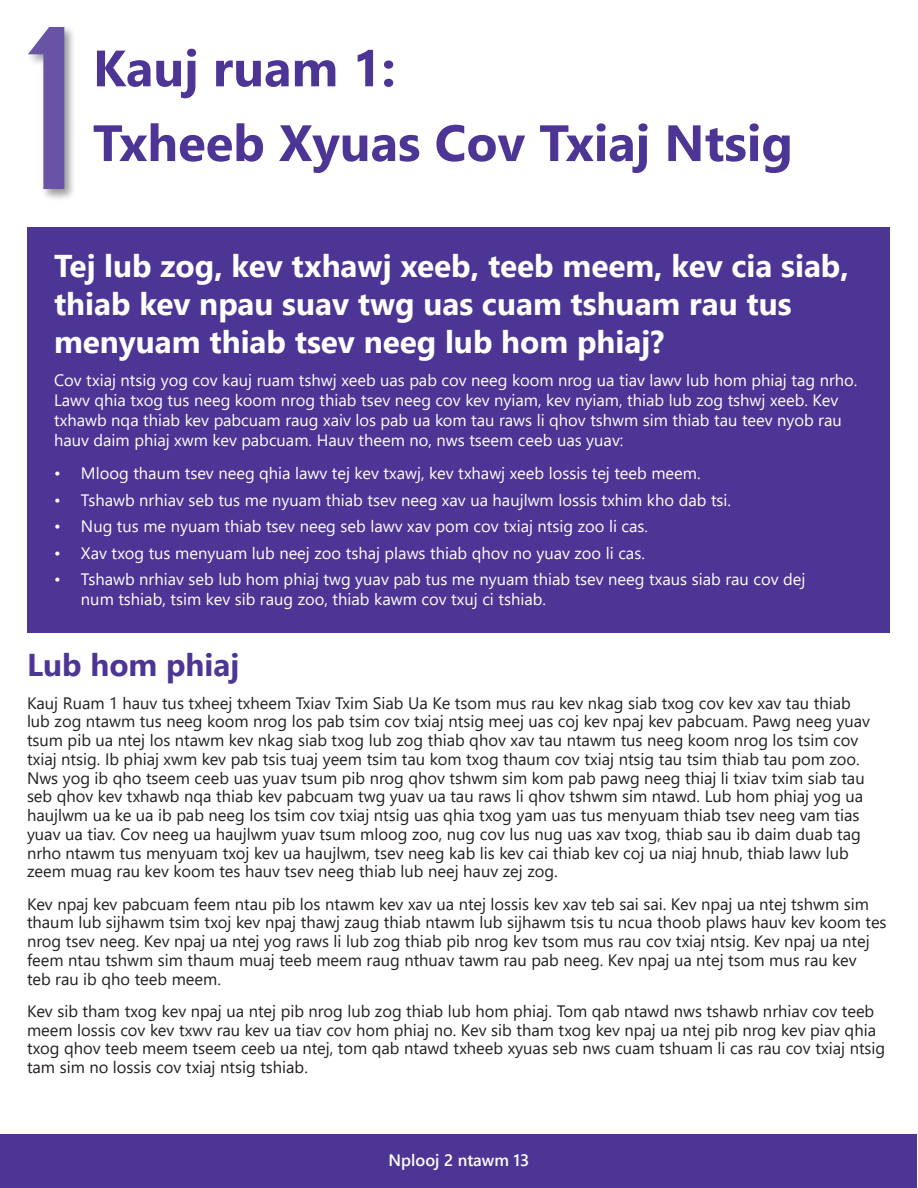
<style>
.page{position:relative;width:918px;height:1188px;background:#fff}
.page>*{position:absolute;margin:0;border:0;box-sizing:border-box;transform-origin:0 0}
.t1{font:700 51px/74.7px "Segoe UI";color:#4d3595}
.t2{font:700 31.5px/37.8px "Segoe UI";color:#fff}
.t3{font:700 31.5px "Segoe UI";color:#4d3595}
.t4{font:16.5px/18.8px "Segoe UI";color:#231f20}
.t5{font:16.5px/19.8px "Segoe UI";color:#fff}
.t6{font:600 16.5px "Segoe UI";color:#fff}
</style>
<div class="page">
<div style="left:1px;top:1134px;width:916px;height:54px;background:#4d3595"></div>
<div style="left:28px;top:228px;width:862px;height:405px;background:#4d3595"></div>
<div style="left:26px;top:24px;width:51px;height:178px;background:#231f20;opacity:.55"></div>
<svg style="left:28px;top:27px;width:36px;height:162px"></svg>
<h1 class="t1" style="left:93px;top:27px;width:702px">Kauj ruam 1:<br>Txheeb Xyuas Cov Txiaj Ntsig</h1>
<h2 class="t2" style="left:54px;top:245px;width:797px">Tej lub zog, kev txhawj xeeb, teeb meem, kev cia siab, thiab kev npau suav twg uas cuam tshuam rau tus menyuam thiab tsev neeg lub hom phiaj?</h2>
<p class="t5" style="left:54px;top:369px;width:805px">Cov txiaj ntsig yog cov kauj ruam tshwj xeeb uas pab cov neeg koom nrog ua tiav lawv lub hom phiaj tag nrho.<br>Lawv qhia txog tus neeg koom nrog thiab tsev neeg cov kev nyiam, kev nyiam, thiab lub zog tshwj xeeb. Kev txhawb nqa thiab kev pabcuam raug xaiv los pab ua kom tau raws li qhov tshwm sim thiab tau teev nyob rau hauv daim phiaj xwm kev pabcuam. Hauv theem no, nws tseem ceeb uas yuav:</p>
<p class="t5" style="left:54px;top:462px;width:648px">• Mloog thaum tsev neeg qhia lawv tej kev txawj, kev txhawj xeeb lossis tej teeb meem.</p>
<p class="t5" style="left:54px;top:488px;width:679px">• Tshawb nrhiav seb tus me nyuam thiab tsev neeg xav ua haujlwm lossis txhim kho dab tsi.</p>
<p class="t5" style="left:54px;top:515px;width:596px">• Nug tus me nyuam thiab tsev neeg seb lawv xav pom cov txiaj ntsig zoo li cas.</p>
<p class="t5" style="left:54px;top:542px;width:592px">• Xav txog tus menyuam lub neej zoo tshaj plaws thiab qhov no yuav zoo li cas.</p>
<p class="t5" style="left:81px;top:568px;width:726px;text-indent:-27px">• Tshawb nrhiav seb lub hom phiaj twg yuav pab tus me nyuam thiab tsev neeg txaus siab rau cov dej num tshiab, tsim kev sib raug zoo, thiab kawm cov txuj ci tshiab.</p>
<h2 class="t3" style="left:27px;top:635px;width:214px">Lub hom phiaj</h2>
<p class="t4" style="left:27px;top:692px;width:845px">Kauj Ruam 1 hauv tus txheej txheem Txiav Txim Siab Ua Ke tsom mus rau kev nkag siab txog cov kev xav tau thiab lub zog ntawm tus neeg koom nrog los pab tsim cov txiaj ntsig meej uas coj kev npaj kev pabcuam. Pawg neeg yuav tsum pib ua ntej los ntawm kev nkag siab txog lub zog thiab qhov xav tau ntawm tus neeg koom nrog los tsim cov txiaj ntsig. Ib phiaj xwm kev pab tsis tuaj yeem tsim tau kom txog thaum cov txiaj ntsig tau tsim thiab tau pom zoo.<br>Nws yog ib qho tseem ceeb uas yuav tsum pib nrog qhov tshwm sim kom pab pawg neeg thiaj li txiav txim siab tau seb qhov kev txhawb nqa thiab kev pabcuam twg yuav ua tau raws li qhov tshwm sim ntawd. Lub hom phiaj yog ua haujlwm ua ke ua ib pab neeg los tsim cov txiaj ntsig uas qhia txog yam uas tus menyuam thiab tsev neeg vam tias yuav ua tiav. Cov neeg ua haujlwm yuav tsum mloog zoo, nug cov lus nug uas xav txog, thiab sau ib daim duab tag nrho ntawm tus menyuam txoj kev ua haujlwm, tsev neeg kab lis kev cai thiab kev coj ua niaj hnub, thiab lawv lub zeem muag rau kev koom tes hauv tsev neeg thiab lub neej hauv zej zog.</p>
<p class="t4" style="left:27px;top:893px;width:861px">Kev npaj kev pabcuam feem ntau pib los ntawm kev xav ua ntej lossis kev xav teb sai sai. Kev npaj ua ntej tshwm sim thaum lub sijhawm tsim txoj kev npaj thawj zaug thiab ntawm lub sijhawm tsis tu ncua thoob plaws hauv kev koom tes nrog tsev neeg. Kev npaj ua ntej yog raws li lub zog thiab pib nrog kev tsom mus rau cov txiaj ntsig. Kev npaj ua ntej feem ntau tshwm sim thaum muaj teeb meem raug nthuav tawm rau pab neeg. Kev npaj ua ntej tsom mus rau kev<br>teb rau ib qho teeb meem.</p>
<p class="t4" style="left:27px;top:1000px;width:860px">Kev sib tham txog kev npaj ua ntej pib nrog lub zog thiab lub hom phiaj. Tom qab ntawd nws tshawb nrhiav cov teeb meem lossis cov kev txwv rau kev ua tiav cov hom phiaj no. Kev sib tham txog kev npaj ua ntej pib nrog kev piav qhia txog qhov teeb meem tseem ceeb ua ntej, tom qab ntawd txheeb xyuas seb nws cuam tshuam li cas rau cov txiaj ntsig tam sim no lossis cov txiaj ntsig tshiab.</p>
<p class="t6" style="left:389px;top:1145px;width:142px">Nplooj 2 ntawm 13</p>
</div>
